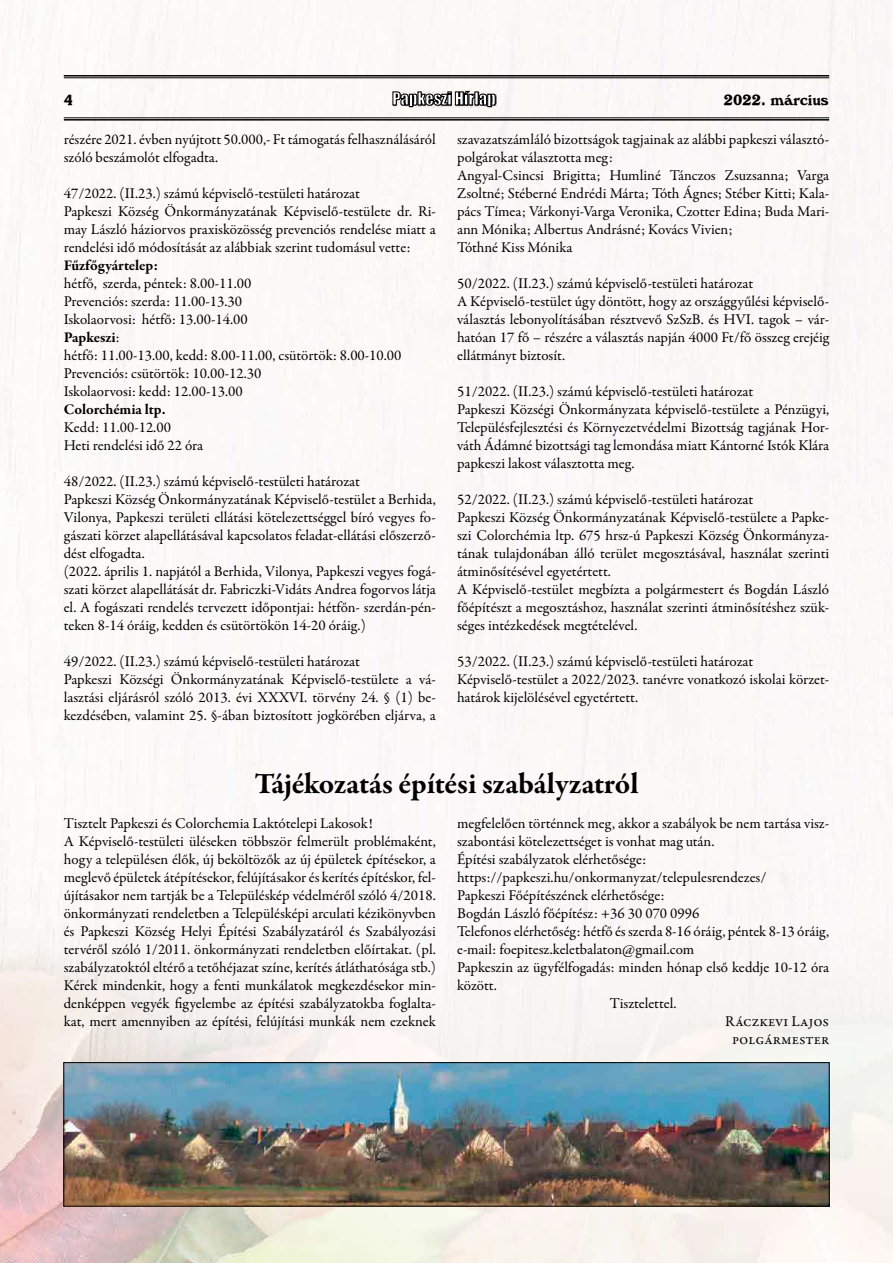
<style>
.page{position:relative;width:893px;height:1263px;background:#fff}
.page>*{position:absolute;margin:0;border:0;box-sizing:border-box;transform-origin:0 0}
.t1{font:700 30px "Garamond Premr Pro";color:#000}
.t2{font:16.5px "Impact";color:#fff}
.t3{font:15px/18px "Garamond Premr Pro";color:#000}
.t4{font:700 15px "Garamond Premr Pro";color:#000}
.t5{font:15px "Windsor HU Normal";color:#000}
.s1{font-weight:700}
</style>
<div class="page">
<img style="left:0;top:0;width:893px;height:1263px">
<hr style="left:64px;top:78px;width:765px;height:1px;background:#000">
<hr style="left:64px;top:75px;width:765px;height:2px;background:#000">
<hr style="left:64px;top:119px;width:765px;height:2px;background:#000">
<hr style="left:64px;top:118px;width:765px;height:1px;background:#000">
<svg style="left:393px;top:107px;width:103px;height:1px"></svg>
<svg style="left:393px;top:91px;width:103px;height:16px;background:#434241"></svg>
<img style="left:66px;top:1064px;width:761px;height:140px">
<div style="left:64px;top:1062px;width:765px;height:144px;border:1px solid #000"></div>
<p class="t5" style="left:64px;top:91px;width:11px">4</p>
<p class="t2" style="left:392px;top:86px;width:105px">Papkeszi Hírlap</p>
<p class="t5" style="left:724px;top:91px;width:107px">2022. március</p>
<p class="t3" style="left:64px;top:131px;width:374px">részére 2021. évben nyújtott 50.000,- Ft támogatás felhasználásáról szóló beszámolót elfogadta.</p>
<p class="t3" style="left:64px;top:185px;width:374px">47/2022. (II.23.) számú képviselő-testületi határozat<br>Papkeszi Község Önkormányzatának Képviselő-testülete dr. Ri&shy;may László háziorvos praxisközösség prevenciós rendelése miatt a rendelési idő módosítását az alábbiak szerint tudomásul vette:</p>
<p class="t4" style="left:64px;top:256px;width:96px">Fűzfőgyártelep:</p>
<p class="t3" style="left:64px;top:275px;width:339px">hétfő, szerda, péntek: 8.00-11.00<br>Prevenciós: szerda: 11.00-13.30<br>Iskolaorvosi: hétfő: 13.00-14.00<br><span class="s1">Papkeszi</span>:<br>hétfő: 11.00-13.00, kedd: 8.00-11.00, csütörtök: 8.00-10.00<br>Prevenciós: csütörtök: 10.00-12.30<br>Iskolaorvosi: kedd: 12.00-13.00</p>
<p class="t4" style="left:64px;top:400px;width:103px">Colorchémia ltp.</p>
<p class="t3" style="left:64px;top:419px;width:141px">Kedd: 11.00-12.00<br>Heti rendelési idő 22 óra</p>
<p class="t3" style="left:64px;top:473px;width:374px">48/2022. (II.23.) számú képviselő-testületi határozat<br>Papkeszi Község Önkormányzatának Képviselő-testület a Berhida, Vilonya, Papkeszi területi ellátási kötelezettséggel bíró vegyes fo&shy;gászati körzet alapellátásával kapcsolatos feladat-ellátási előszerző&shy;dést elfogadta.<br>(2022. április 1. napjától a Berhida, Vilonya, Papkeszi vegyes fogá&shy;szati körzet alapellátását dr. Fabriczki-Vidáts Andrea fogorvos látja el. A fogászati rendelés tervezett időpontjai: hétfőn- szerdán-pén&shy;teken 8-14 óráig, kedden és csütörtökön 14-20 óráig.)</p>
<p class="t3" style="left:64px;top:653px;width:374px">49/2022. (II.23.) számú képviselő-testületi határozat<br>Papkeszi Községi Önkormányzatának Képviselő-testülete a vá&shy;lasztási eljárásról szóló 2013. évi XXXVI. törvény 24. § (1) be&shy;kezdésében, valamint 25. §-ában biztosított jogkörében eljárva, a</p>
<p class="t3" style="left:457px;top:131px;width:374px">szavazatszámláló bizottságok tagjainak az alábbi papkeszi választó&shy;polgárokat választotta meg:<br>Angyal-Csincsi Brigitta; Humliné Tánczos Zsuzsanna; Varga Zsoltné; Stéberné Endrédi Márta; Tóth Ágnes; Stéber Kitti; Kala&shy;pács Tímea; Várkonyi-Varga Veronika, Czotter Edina; Buda Mari&shy;ann Mónika; Albertus Andrásné; Kovács Vivien;<br>Tóthné Kiss Mónika</p>
<p class="t3" style="left:457px;top:275px;width:374px">50/2022. (II.23.) számú képviselő-testületi határozat<br>A Képviselő-testület úgy döntött, hogy az országgyűlési képviselő&shy;választás lebonyolításában résztvevő SzSzB. és HVI. tagok – vár&shy;hatóan 17 fő – részére a választás napján 4000 Ft/fő összeg erejéig ellátmányt biztosít.</p>
<p class="t3" style="left:457px;top:383px;width:374px">51/2022. (II.23.) számú képviselő-testületi határozat<br>Papkeszi Községi Önkormányzata képviselő-testülete a Pénzügyi, Településfejlesztési és Környezetvédelmi Bizottság tagjának Hor&shy;váth Ádámné bizottsági tag lemondása miatt Kántorné Istók Klára papkeszi lakost választotta meg.</p>
<p class="t3" style="left:457px;top:491px;width:374px">52/2022. (II.23.) számú képviselő-testületi határozat<br>Papkeszi Község Önkormányzatának Képviselő-testülete a Papke&shy;szi Colorchémia ltp. 675 hrsz-ú Papkeszi Község Önkormányza&shy;tának tulajdonában álló terület megosztásával, használat szerinti átminősítésével egyetértett.<br>A Képviselő-testület megbízta a polgármestert és Bogdán László főépítészt a megosztáshoz, használat szerinti átminősítéshez szük&shy;séges intézkedések megtételével.</p>
<p class="t3" style="left:457px;top:653px;width:374px">53/2022. (II.23.) számú képviselő-testületi határozat<br>Képviselő-testület a 2022/2023. tanévre vonatkozó iskolai körzet&shy;határok kijelölésével egyetértett.</p>
<h1 class="t1" style="left:254px;top:765px;width:386px">Tájékozatás építési szabályzatról</h1>
<p class="t3" style="left:64px;top:815px;width:374px">Tisztelt Papkeszi és Colorchemia Laktótelepi Lakosok!<br>A Képviselő-testületi üléseken többször felmerült problémaként, hogy a településen élők, új beköltözők az új épületek építésekor, a meglevő épületek átépítésekor, felújításakor és kerítés építéskor, fel&shy;újításakor nem tartják be a Településkép védelméről szóló 4/2018. önkormányzati rendeletben a Településképi arculati kézikönyvben és Papkeszi Község Helyi Építési Szabályzatáról és Szabályozási tervéről szóló 1/2011. önkormányzati rendeletben előírtakat. (pl. szabályzatoktól eltérő a tetőhéjazat színe, kerítés átláthatósága stb.)<br>Kérek mindenkit, hogy a fenti munkálatok megkezdésekor min&shy;denképpen vegyék figyelembe az építési szabályzatokba foglalta&shy;kat, mert amennyiben az építési, felújítási munkák nem ezeknek</p>
<p class="t3" style="left:457px;top:815px;width:374px">megfelelően történnek meg, akkor a szabályok be nem tartása vis -</p>
<p class="t3" style="left:457px;top:833px;width:259px">szabontási kötelezettséget is vonhat mag után.</p>
<p class="t3" style="left:457px;top:851px;width:191px">Építési szabályzatok elérhetősége:</p>
<p class="t3" style="left:457px;top:869px;width:311px">https://papkeszi.hu/onkormanyzat/telepulesrendezes/</p>
<p class="t3" style="left:457px;top:887px;width:209px">Papkeszi Főépítészének elérhetősége:</p>
<p class="t3" style="left:457px;top:905px;width:244px">Bogdán László főépítész: +36 30 070 0996</p>
<p class="t3" style="left:457px;top:923px;width:374px">Telefonos elérhetőség: hétfő és szerda 8-16 óráig, péntek 8-13 óráig,</p>
<p class="t3" style="left:457px;top:941px;width:239px">e-mail: foepitesz.keletbalaton@gmail.com</p>
<p class="t3" style="left:457px;top:959px;width:374px">Papkeszin az ügyfélfogadás: minden hónap első keddje 10-12 óra</p>
<p class="t3" style="left:457px;top:977px;width:41px">között.</p>
<p class="t3" style="left:610px;top:995px;width:68px">Tisztelettel.</p>
<p class="t3" style="left:725px;top:1013px;width:105px">Ráczkevi Lajos</p>
<p class="t3" style="left:732px;top:1031px;width:99px">polgármester</p>
</div>
